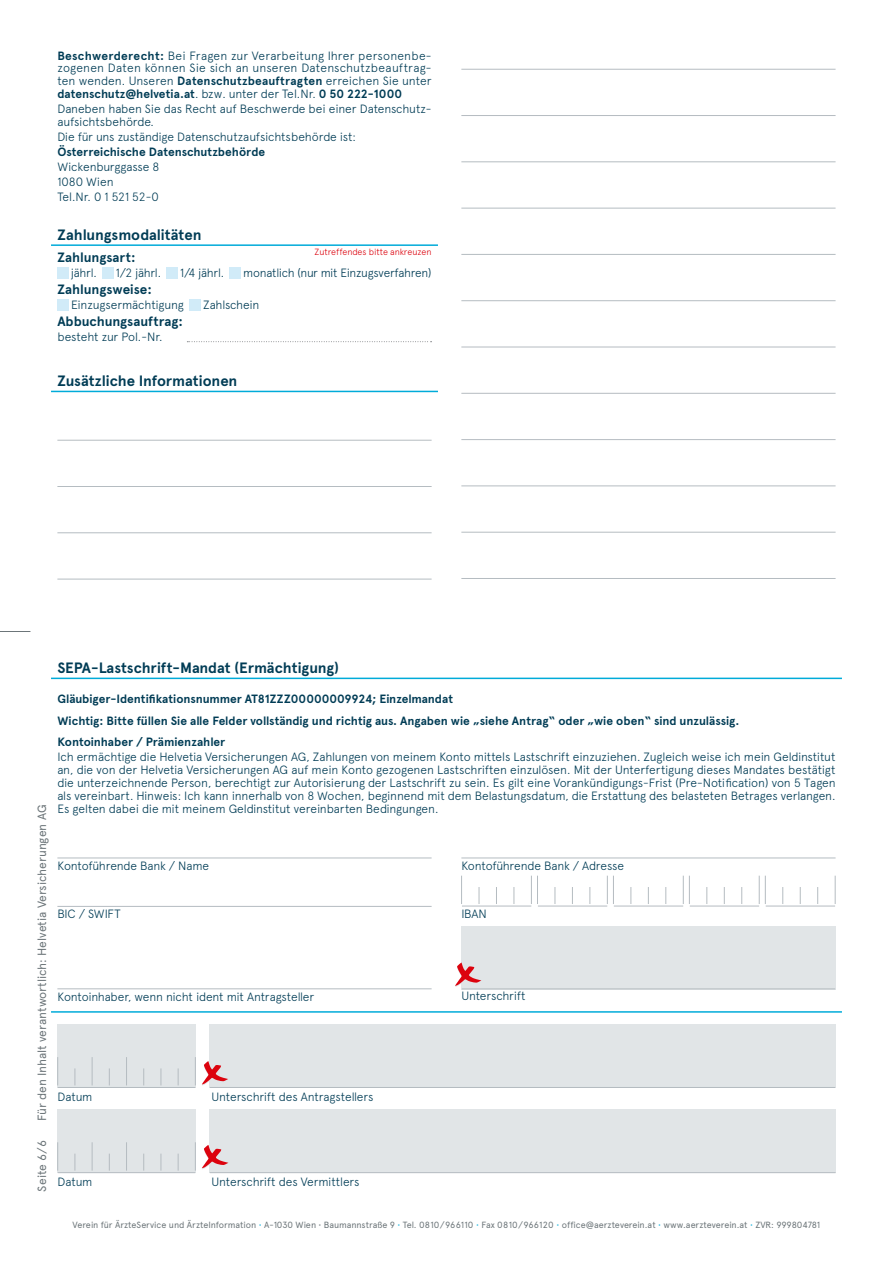
<style>
.page{position:relative;width:893px;height:1263px;background:#fff}
.page>*{position:absolute;margin:0;border:0;box-sizing:border-box;transform-origin:0 0}
.t1{font:700 15px "Apercu";letter-spacing:-.005em;color:#003c55}
.t2{font:700 13.5px "Apercu";color:#003c55}
.t3{font:300 12px/12.9px "Apercu";letter-spacing:-.015em;color:#003c55;text-align:justify}
.t4{font:700 12px/21.5px "Apercu";color:#003c55}
.t5{font:12px "Apercu";letter-spacing:-.005em;color:#6c7579}
.t6{font:9px "Apercu";letter-spacing:-.005em;color:#6c7579}
.t7{font:300 9px "Apercu";letter-spacing:-.01em;color:#dc030e}
.s1{font-weight:700}
.s2{color:#00abd9}
</style>
<div class="page">
<hr style="left:0;top:631px;width:30px;height:1px;background:#6c7579">
<hr style="left:51px;top:1011px;width:791px;height:2px;background:#00abd9">
<div style="left:57px;top:1109px;width:139px;height:64px;background:#e1e5e7"></div>
<svg style="left:178px;top:1153px;width:1px;height:17px"></svg>
<svg style="left:161px;top:1154px;width:1px;height:16px"></svg>
<svg style="left:143px;top:1153px;width:1px;height:17px"></svg>
<svg style="left:109px;top:1153px;width:1px;height:17px"></svg>
<svg style="left:75px;top:1154px;width:1px;height:16px"></svg>
<svg style="left:57px;top:1142px;width:1px;height:28px"></svg>
<svg style="left:92px;top:1142px;width:1px;height:28px"></svg>
<svg style="left:126px;top:1142px;width:1px;height:28px"></svg>
<svg style="left:195px;top:1142px;width:1px;height:28px"></svg>
<hr style="left:58px;top:1172px;width:137px;height:1px;background:#b5bcc1">
<div style="left:209px;top:1109px;width:627px;height:64px;background:#e1e5e7"></div>
<hr style="left:210px;top:1172px;width:626px;height:1px;background:#b5bcc1">
<svg style="left:202px;top:1145px;width:26px;height:24px"></svg>
<div style="left:57px;top:1024px;width:139px;height:64px;background:#e1e5e7"></div>
<svg style="left:178px;top:1068px;width:1px;height:17px"></svg>
<svg style="left:161px;top:1068px;width:1px;height:17px"></svg>
<svg style="left:143px;top:1068px;width:1px;height:17px"></svg>
<svg style="left:109px;top:1068px;width:1px;height:17px"></svg>
<svg style="left:75px;top:1068px;width:1px;height:17px"></svg>
<svg style="left:57px;top:1057px;width:1px;height:28px"></svg>
<svg style="left:92px;top:1057px;width:1px;height:28px"></svg>
<svg style="left:126px;top:1057px;width:1px;height:28px"></svg>
<svg style="left:195px;top:1057px;width:1px;height:28px"></svg>
<hr style="left:58px;top:1087px;width:137px;height:1px;background:#b5bcc1">
<div style="left:209px;top:1024px;width:627px;height:64px;background:#e1e5e7"></div>
<svg style="left:202px;top:1061px;width:26px;height:24px"></svg>
<hr style="left:210px;top:1087px;width:625px;height:1px;background:#b5bcc1">
<hr style="left:51px;top:678px;width:791px;height:1px;background:#00abd9">
<hr style="left:57px;top:858px;width:375px;height:1px;background:#b5bcc1">
<hr style="left:57px;top:906px;width:375px;height:1px;background:#b5bcc1">
<hr style="left:57px;top:988px;width:375px;height:1px;background:#b5bcc1">
<hr style="left:461px;top:858px;width:375px;height:1px;background:#b5bcc1">
<svg style="left:514px;top:887px;width:1px;height:17px"></svg>
<svg style="left:496px;top:887px;width:1px;height:17px"></svg>
<svg style="left:479px;top:887px;width:1px;height:17px"></svg>
<svg style="left:461px;top:876px;width:1px;height:28px"></svg>
<hr style="left:462px;top:906px;width:69px;height:1px;background:#b5bcc1">
<svg style="left:590px;top:887px;width:1px;height:17px"></svg>
<svg style="left:572px;top:887px;width:1px;height:17px"></svg>
<svg style="left:555px;top:887px;width:1px;height:17px"></svg>
<svg style="left:531px;top:876px;width:7px;height:28px"></svg>
<hr style="left:538px;top:906px;width:69px;height:1px;background:#b5bcc1">
<svg style="left:666px;top:887px;width:1px;height:17px"></svg>
<svg style="left:648px;top:887px;width:1px;height:17px"></svg>
<svg style="left:631px;top:887px;width:1px;height:17px"></svg>
<svg style="left:607px;top:876px;width:7px;height:28px"></svg>
<hr style="left:614px;top:906px;width:69px;height:1px;background:#b5bcc1">
<svg style="left:741px;top:887px;width:1px;height:17px"></svg>
<svg style="left:724px;top:887px;width:1px;height:17px"></svg>
<svg style="left:707px;top:887px;width:1px;height:17px"></svg>
<svg style="left:683px;top:876px;width:7px;height:28px"></svg>
<hr style="left:690px;top:906px;width:69px;height:1px;background:#b5bcc1">
<svg style="left:817px;top:887px;width:1px;height:17px"></svg>
<svg style="left:800px;top:887px;width:1px;height:17px"></svg>
<svg style="left:782px;top:887px;width:1px;height:17px"></svg>
<svg style="left:759px;top:876px;width:7px;height:28px"></svg>
<svg style="left:835px;top:876px;width:1px;height:28px"></svg>
<hr style="left:766px;top:906px;width:69px;height:1px;background:#b5bcc1">
<div style="left:461px;top:926px;width:375px;height:63px;background:#e1e5e7"></div>
<svg style="left:455px;top:962px;width:26px;height:25px"></svg>
<hr style="left:462px;top:989px;width:373px;height:1px;background:#b5bcc1">
<hr style="left:51px;top:244px;width:387px;height:2px;background:#00abd9">
<div style="left:57px;top:267px;width:12px;height:12px;background:#d1ebf8"></div>
<div style="left:102px;top:267px;width:12px;height:12px;background:#d1ebf8"></div>
<div style="left:167px;top:267px;width:11px;height:12px;background:#d1ebf8"></div>
<div style="left:230px;top:267px;width:11px;height:12px;background:#d1ebf8"></div>
<div style="left:57px;top:299px;width:12px;height:12px;background:#d1ebf8"></div>
<div style="left:190px;top:299px;width:11px;height:12px;background:#d1ebf8"></div>
<svg style="left:187px;top:341px;width:245px;height:1px"></svg>
<hr style="left:51px;top:391px;width:387px;height:1px;background:#00abd9">
<hr style="left:57px;top:440px;width:375px;height:1px;background:#b5bcc1">
<hr style="left:57px;top:486px;width:375px;height:1px;background:#b5bcc1">
<hr style="left:57px;top:532px;width:375px;height:1px;background:#b5bcc1">
<hr style="left:57px;top:579px;width:375px;height:1px;background:#b5bcc1">
<hr style="left:461px;top:69px;width:375px;height:1px;background:#b5bcc1">
<hr style="left:461px;top:115px;width:375px;height:1px;background:#b5bcc1">
<hr style="left:461px;top:162px;width:375px;height:1px;background:#b5bcc1">
<hr style="left:461px;top:208px;width:375px;height:1px;background:#b5bcc1">
<hr style="left:461px;top:254px;width:375px;height:1px;background:#b5bcc1">
<hr style="left:461px;top:300px;width:375px;height:1px;background:#b5bcc1">
<hr style="left:461px;top:347px;width:375px;height:1px;background:#b5bcc1">
<hr style="left:461px;top:393px;width:375px;height:1px;background:#b5bcc1">
<hr style="left:461px;top:439px;width:375px;height:1px;background:#b5bcc1">
<hr style="left:461px;top:486px;width:375px;height:1px;background:#b5bcc1">
<hr style="left:461px;top:532px;width:375px;height:1px;background:#b5bcc1">
<hr style="left:461px;top:578px;width:375px;height:1px;background:#b5bcc1">
<p class="t3" style="left:57px;top:49px;width:376px"><span class="s1">Beschwerderecht:</span> Bei Fragen zur Verarbeitung Ihrer personenbe&shy;zogenen Daten können Sie sich an unseren Datenschutzbeauftrag&shy;ten wenden. Unseren <span class="s1">Datenschutzbeauftragten</span> erreichen Sie unter <span class="s1">datenschutz@helvetia.at</span>. bzw. unter der Tel.Nr. <span class="s1">0 50 222-1000</span></p>
<p class="t3" style="left:57px;top:102px;width:376px">Daneben haben Sie das Recht auf Beschwerde bei einer Datenschutz&shy;aufsichtsbehörde.</p>
<p class="t3" style="left:57px;top:130px;width:300px">Die für uns zuständige Datenschutzaufsichtsbehörde ist:</p>
<p class="t4" style="left:57px;top:141px;width:209px">Österreichische Datenschutzbehörde</p>
<p class="t3" style="left:57px;top:159px;width:104px;line-height:15px;text-align:left">Wickenburggasse 8<br>1080 Wien<br>Tel.Nr. 0 1 521 52-0</p>
<p class="t1" style="left:57px;top:226px;width:146px">Zahlungsmodalitäten</p>
<p class="t2" style="left:57px;top:249px;width:80px">Zahlungsart:</p>
<p class="t3" style="left:71px;top:266px;width:28px">jährl.</p>
<p class="t3" style="left:116px;top:266px;width:47px">1/2 jährl.</p>
<p class="t3" style="left:180px;top:266px;width:46px">1/4 jährl.</p>
<p class="t3" style="left:243px;top:266px;width:190px">monatlich (nur mit Einzugsverfahren)</p>
<p class="t2" style="left:57px;top:281px;width:96px">Zahlungsweise:</p>
<p class="t3" style="left:71px;top:298px;width:114px">Einzugsermächtigung</p>
<p class="t3" style="left:203px;top:298px;width:57px">Zahlschein</p>
<p class="t2" style="left:57px;top:313px;width:127px">Abbuchungsauftrag:</p>
<p class="t3" style="left:57px;top:330px;width:107px">besteht zur Pol.-Nr.</p>
<p class="t7" style="left:315px;top:246px;width:118px">Zutreffendes bitte ankreuzen</p>
<p class="t1" style="left:57px;top:372px;width:182px">Zusätzliche Informationen</p>
<p class="t5" style="left:35px;top:1121px;width:318px;rotate:-90deg">Für den Inhalt verantwortlich: Helvetia Versicherungen AG</p>
<p class="t5" style="left:35px;top:1191px;width:53px;rotate:-90deg">Seite 6/6</p>
<p class="t1" style="left:57px;top:659px;width:283px">SEPA-Lastschrift-Mandat (Ermächtigung)</p>
<p class="t4" style="left:57px;top:688px;width:683px">Gläubiger-Identifikationsnummer AT81ZZZ00000009924; Einzelmandat<br>Wichtig: Bitte füllen Sie alle Felder vollständig und richtig aus. Angaben wie „siehe Antrag“ oder „wie oben“ sind unzulässig.<br>Kontoinhaber / Prämienzahler</p>
<p class="t3" style="left:57px;top:750px;width:780px">Ich ermächtige die Helvetia Versicherungen AG, Zahlungen von meinem Konto mittels Lastschrift einzuziehen. Zugleich weise ich mein Geldinstitut an, die von der Helvetia Versicherungen AG auf mein Konto gezogenen Lastschriften einzulösen. Mit der Unterfertigung dieses Mandates bestätigt die unterzeichnende Person, berechtigt zur Autorisierung der Lastschrift zu sein. Es gilt eine Vorankündigungs-Frist (Pre-Notification) von 5 Tagen als vereinbart. Hinweis: Ich kann innerhalb von 8 Wochen, beginnend mit dem Belastungsdatum, die Erstattung des belasteten Betrages verlangen.<br>Es gelten dabei die mit meinem Geldinstitut vereinbarten Bedingungen.</p>
<p class="t3" style="left:57px;top:859px;width:153px">Kontoführende Bank / Name</p>
<p class="t3" style="left:57px;top:907px;width:65px">BIC / SWIFT</p>
<p class="t3" style="left:57px;top:990px;width:258px">Kontoinhaber, wenn nicht ident mit Antragsteller</p>
<p class="t3" style="left:57px;top:1090px;width:37px">Datum</p>
<p class="t3" style="left:212px;top:1090px;width:163px">Unterschrift des Antragstellers</p>
<p class="t3" style="left:57px;top:1175px;width:37px">Datum</p>
<p class="t3" style="left:212px;top:1175px;width:150px">Unterschrift des Vermittlers</p>
<p class="t3" style="left:461px;top:859px;width:164px">Kontoführende Bank / Adresse</p>
<p class="t3" style="left:461px;top:907px;width:27px">IBAN</p>
<p class="t3" style="left:461px;top:989px;width:66px">Unterschrift</p>
<p class="t6" style="left:73px;top:1220px;width:749px">Verein für ÄrzteService und ÄrzteInformation <span class="s2">•</span> A-1030 Wien • Baumannstraße 9 <span class="s2">•</span> Tel. 0810/966110 <span class="s2">•</span> Fax 0810/966120 <span class="s2">•</span> office@aerzteverein.at <span class="s2">•</span> www.aerzteverein.at <span class="s2">•</span> ZVR: 999804781</p>
</div>
